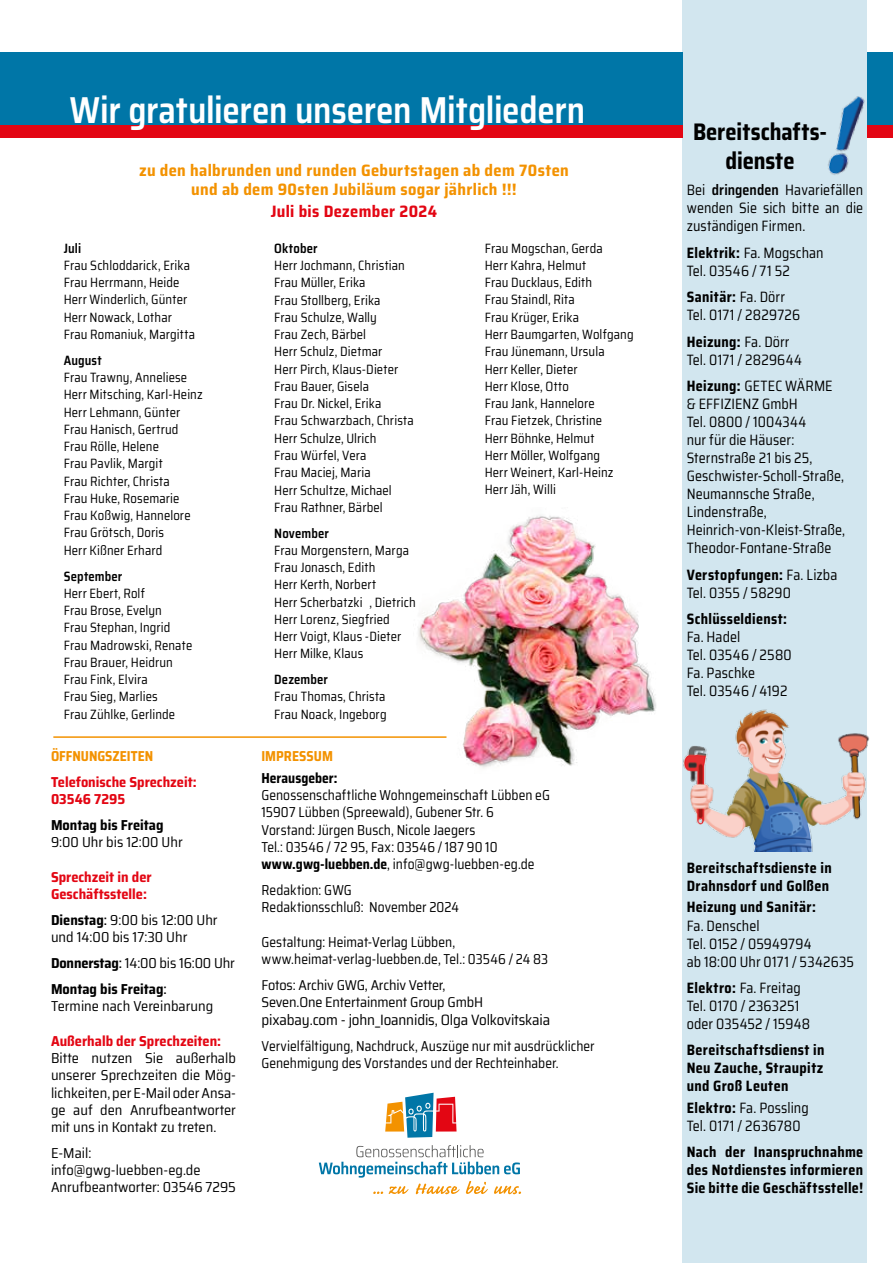
<style>
.page{position:relative;width:893px;height:1263px;background:#fff}
.page>*{position:absolute;margin:0;border:0;box-sizing:border-box;transform-origin:0 0}
.t1{font:600 semi-condensed 37.5px "Saira";letter-spacing:-.01em;color:#fff;scale:.94 1}
.t2{font:700 semi-condensed 24px/28.8px "Saira";color:#000;text-align:center;scale:.94 1}
.t3{font:700 semi-condensed 16.5px/18.5px "Saira";letter-spacing:.02em;color:#f39200;text-align:center}
.t4{font:700 semi-condensed 16.5px "Saira";letter-spacing:.02em;color:#e30613}
.t5{font:semi-condensed 15px/18px "Saira";letter-spacing:.005em;color:#000;scale:.94 1}
.t6{font:700 semi-condensed 15px/17.7px "Saira";letter-spacing:.025em;color:#000;text-align:justify;scale:.94 1}
.t7{font:semi-condensed 15px "Saira";letter-spacing:.005em;color:#000}
.t8{font:semi-condensed 14.4px/17.2px "Saira";color:#000;scale:.94 1}
.t9{font:semi-condensed 14.4px/17.2px "Saira";color:#000}
.t10{font:700 semi-condensed 14.4px/17.2px "Saira";color:#e30613}
.t11{font:700 semi-condensed 14.4px/25.8px "Saira";color:#000}
.t12{font:700 semi-condensed 14.4px "Saira";color:#f39200;scale:.94 1}
.t13{font:700 semi-condensed 14.4px "Saira";color:#000;scale:.94 1}
.t14{font:semi-condensed 14.25px/17.1px "Saira";letter-spacing:-.01em;color:#000}
.t15{font:semi-condensed 13.5px/17.2px "Saira";letter-spacing:.01em;color:#000;scale:.94 1}
.t16{font:600 semi-condensed 13.5px "Saira";letter-spacing:.01em;color:#000;scale:.94 1}
.s1{font-weight:700}
.s2{font-weight:500}
.s3{font-weight:400}
.s4{font-weight:600}
</style>
<div class="page">
<div style="left:682px;top:0;width:185px;height:1263px;background:#d2e6ef"></div>
<img style="left:683px;top:709px;width:186px;height:142px">
<svg style="left:319px;top:1145px;width:202px;height:49px"></svg>
<svg style="left:385px;top:1093px;width:72px;height:45px"></svg>
<img style="left:828px;top:96px;width:65px;height:79px">
<div style="left:0;top:52px;width:682px;height:73px;background:#0076a7"></div>
<div style="left:0;top:125px;width:682px;height:12px;background:#e30613"></div>
<div style="left:867px;top:52px;width:26px;height:73px;background:#0076a7"></div>
<div style="left:867px;top:125px;width:26px;height:12px;background:#e30613"></div>
<hr style="left:53px;top:736px;width:393px;height:2px;background:#f39200">
<img style="left:412px;top:515px;width:244px;height:253px">
<h1 class="t1" style="left:69px;top:81px;width:550px">Wir gratulieren unseren Mitgliedern</h1>
<p class="t3" style="left:139px;top:161px;width:431px">zu den halbrunden und runden Geburtstagen ab dem 70sten und ab dem 90sten Jubiläum sogar jährlich !!!</p>
<p class="t4" style="left:271px;top:199px;width:168px">Juli bis Dezember 2024</p>
<p class="t16" style="left:64px;top:238px;width:20px">Juli</p>
<p class="t15" style="left:64px;top:256px;width:141px">Frau Schloddarick, Erika<br>Frau Herrmann, Heide<br>Herr Winderlich, Günter<br>Herr Nowack, Lothar<br>Frau Romaniuk, Margitta</p>
<p class="t16" style="left:64px;top:350px;width:42px">August</p>
<p class="t15" style="left:64px;top:368px;width:149px">Frau Trawny, Anneliese<br>Herr Mitsching, Karl-Heinz<br>Herr Lehmann, Günter<br>Frau Hanisch, Gertrud<br>Frau Rölle, Helene<br>Frau Pavlik, Margit<br>Frau Richter, Christa<br>Frau Huke, Rosemarie<br>Frau Koßwig, Hannelore<br>Frau Grötsch, Doris<br>Herr Kißner Erhard</p>
<p class="t16" style="left:64px;top:565px;width:64px">September</p>
<p class="t15" style="left:64px;top:584px;width:138px">Herr Ebert, Rolf<br>Frau Brose, Evelyn<br>Frau Stephan, Ingrid<br>Frau Madrowski, Renate<br>Frau Brauer, Heidrun<br>Frau Fink, Elvira<br>Frau Sieg, Marlies<br>Frau Zühlke, Gerlinde</p>
<p class="t12" style="left:51px;top:745px;width:110px">ÖFFNUNGSZEITEN</p>
<p class="t10" style="left:51px;top:773px;width:147px">Telefonische Sprechzeit:<br>03546 7295</p>
<p class="t11" style="left:51px;top:812px;width:114px">Montag bis Freitag</p>
<p class="t9" style="left:51px;top:833px;width:133px">9:00 Uhr bis 12:00 Uhr</p>
<p class="t10" style="left:51px;top:868px;width:102px">Sprechzeit in der<br>Geschäftsstelle:</p>
<p class="t9" style="left:51px;top:911px;width:168px"><span class="s1">Dienstag</span><span class="s2">:</span> 9:00 bis 12:00 Uhr und 14:00 bis 17:30 Uhr</p>
<p class="t11" style="left:51px;top:950px;width:185px">Donnerstag<span class="s2">:</span> <span class="s3">14:00 bis 16:00 Uhr<br></span>Montag bis Freitag<span class="s2">:</span></p>
<p class="t9" style="left:51px;top:997px;width:164px">Termine nach Vereinbarung</p>
<p class="t10" style="left:51px;top:1032px;width:172px">Außerhalb der Sprechzeiten:</p>
<p class="t9" style="left:51px;top:1049px;width:186px;text-align:justify">Bitte nutzen Sie außerhalb unserer Sprechzeiten die Mög&shy;lichkeiten, per E-Mail oder Ansa&shy;ge auf den Anrufbeantworter mit uns in Kontakt zu treten.</p>
<p class="t9" style="left:51px;top:1144px;width:186px">E-Mail: info@gwg-luebben-eg.de<br>Anrufbeantworter: 03546 7295</p>
<p class="t16" style="left:274px;top:238px;width:48px">Oktober</p>
<p class="t15" style="left:274px;top:256px;width:150px">Herr Jochmann, Christian<br>Frau Müller, Erika<br>Frau Stollberg, Erika<br>Frau Schulze, Wally<br>Frau Zech, Bärbel<br>Herr Schulz, Dietmar<br>Herr Pirch, Klaus-Dieter<br>Frau Bauer, Gisela<br>Frau Dr. Nickel, Erika<br>Frau Schwarzbach, Christa<br>Herr Schulze, Ulrich<br>Frau Würfel, Vera<br>Frau Maciej, Maria<br>Herr Schultze, Michael<br>Frau Rathner, Bärbel</p>
<p class="t16" style="left:274px;top:523px;width:60px">November</p>
<p class="t15" style="left:274px;top:541px;width:152px">Frau Morgenstern, Marga<br>Frau Jonasch, Edith<br>Herr Kerth, Norbert<br>Herr Scherbatzki , Dietrich<br>Herr Lorenz, Siegfried<br>Herr Voigt, Klaus -Dieter<br>Herr Milke, Klaus</p>
<p class="t16" style="left:274px;top:669px;width:59px">Dezember</p>
<p class="t15" style="left:274px;top:688px;width:121px">Frau Thomas, Christa<br>Frau Noack, Ingeborg</p>
<p class="t15" style="left:485px;top:239px;width:160px">Frau Mogschan, Gerda<br>Herr Kahra, Helmut<br>Frau Ducklaus, Edith<br>Frau Staindl, Rita<br>Frau Krüger, Erika<br>Herr Baumgarten, Wolfgang<br>Frau Jünemann, Ursula<br>Herr Keller, Dieter<br>Herr Klose, Otto<br>Frau Jank, Hannelore<br>Frau Fietzek, Christine<br>Herr Böhnke, Helmut<br>Herr Möller, Wolfgang<br>Herr Weinert, Karl-Heinz<br>Herr Jäh, Willi</p>
<p class="t12" style="left:261px;top:745px;width:78px">IMPRESSUM</p>
<p class="t13" style="left:261px;top:767px;width:82px">Herausgeber:</p>
<p class="t8" style="left:261px;top:786px;width:308px">Genossenschaftliche Wohngemeinschaft Lübben eG 15907 Lübben (Spreewald), Gubener Str. 6<br>Vorstand: Jürgen Busch, Nicole Jaegers<br>Tel.: 03546 / 72 95, Fax: 03546 / 187 90 10 <span class="s1">www.gwg-luebben.de</span>, info@gwg-luebben-eg.de</p>
<p class="t8" style="left:261px;top:881px;width:212px">Redaktion: GWG<br>Redaktionsschluß: November 2024</p>
<p class="t8" style="left:261px;top:933px;width:307px">Gestaltung: Heimat-Verlag Lübben, www.heimat-verlag-luebben.de, Tel.: 03546 / 24 83</p>
<p class="t14" style="left:261px;top:976px;width:223px">Fotos: Archiv GWG, Archiv Vetter,<br>Seven.One Entertainment Group GmbH</p>
<p class="t7" style="left:261px;top:1008px;width:290px">pixabay.com - john_Ioannidis, Olga Volkovitskaia</p>
<p class="t8" style="left:261px;top:1037px;width:356px">Vervielfältigung, Nachdruck, Auszüge nur mit ausdrücklicher<br>Genehmigung des Vorstandes und der Rechteinhaber.</p>
<h2 class="t2" style="left:693px;top:117px;width:144px">Bereitschafts&shy;dienste</h2>
<p class="t5" style="left:687px;top:180px;width:189px;text-align:justify">Bei <span class="s4">dringenden</span> Havariefällen wenden Sie sich bitte an die zuständigen Firmen.</p>
<p class="t5" style="left:687px;top:243px;width:147px"><span class="s1">Elektrik:</span> Fa. Mogschan<br>Tel. 03546 / 71 52</p>
<p class="t5" style="left:687px;top:287px;width:122px"><span class="s1">Sanitär:</span> Fa. Dörr<br>Tel. 0171 / 2829726</p>
<p class="t5" style="left:687px;top:332px;width:124px"><span class="s1">Heizung:</span> Fa. Dörr<br>Tel. 0171 / 2829644</p>
<p class="t5" style="left:687px;top:377px;width:170px"><span class="s1">Heizung:</span> GETEC WÄRME &amp; EFFIZIENZ GmbH<br>Tel. 0800 / 1004344<br>nur für die Häuser:<br>Sternstraße 21 bis 25,<br>Geschwister-Scholl-Straße,<br>Neumannsche Straße,<br>Lindenstraße,<br>Heinrich-von-Kleist-Straße,<br>Theodor-Fontane-Straße</p>
<p class="t5" style="left:687px;top:565px;width:162px"><span class="s1">Verstopfungen:</span> Fa. Lizba<br>Tel. 0355 / 58290</p>
<p class="t6" style="left:687px;top:610px;width:108px">Schlüsseldienst:</p>
<p class="t5" style="left:687px;top:627px;width:113px">Fa. Hadel<br>Tel. 03546 / 2580<br>Fa. Paschke<br>Tel. 03546 / 4192</p>
<p class="t6" style="left:687px;top:859px;width:156px">Bereitschaftsdienste in<br>Drahnsdorf und Golßen</p>
<p class="t6" style="left:687px;top:898px;width:139px">Heizung und Sanitär:</p>
<p class="t5" style="left:687px;top:916px;width:179px">Fa. Denschel<br>Tel. 0152 / 05949794<br>ab 18:00 Uhr 0171 / 5342635</p>
<p class="t5" style="left:687px;top:978px;width:133px"><span class="s1">Elektro:</span> Fa. Freitag<br>Tel. 0170 / 2363251 oder 035452 / 15948</p>
<p class="t6" style="left:687px;top:1041px;width:148px">Bereitschaftsdienst in Neu Zauche, Straupitz und Groß Leuten</p>
<p class="t5" style="left:687px;top:1098px;width:131px"><span class="s1">Elektro:</span> Fa. Possling<br>Tel. 0171 / 2636780</p>
<p class="t6" style="left:687px;top:1143px;width:189px">Nach der Inanspruchnahme des Notdienstes informieren Sie bitte die Geschäftsstelle!</p>
</div>
